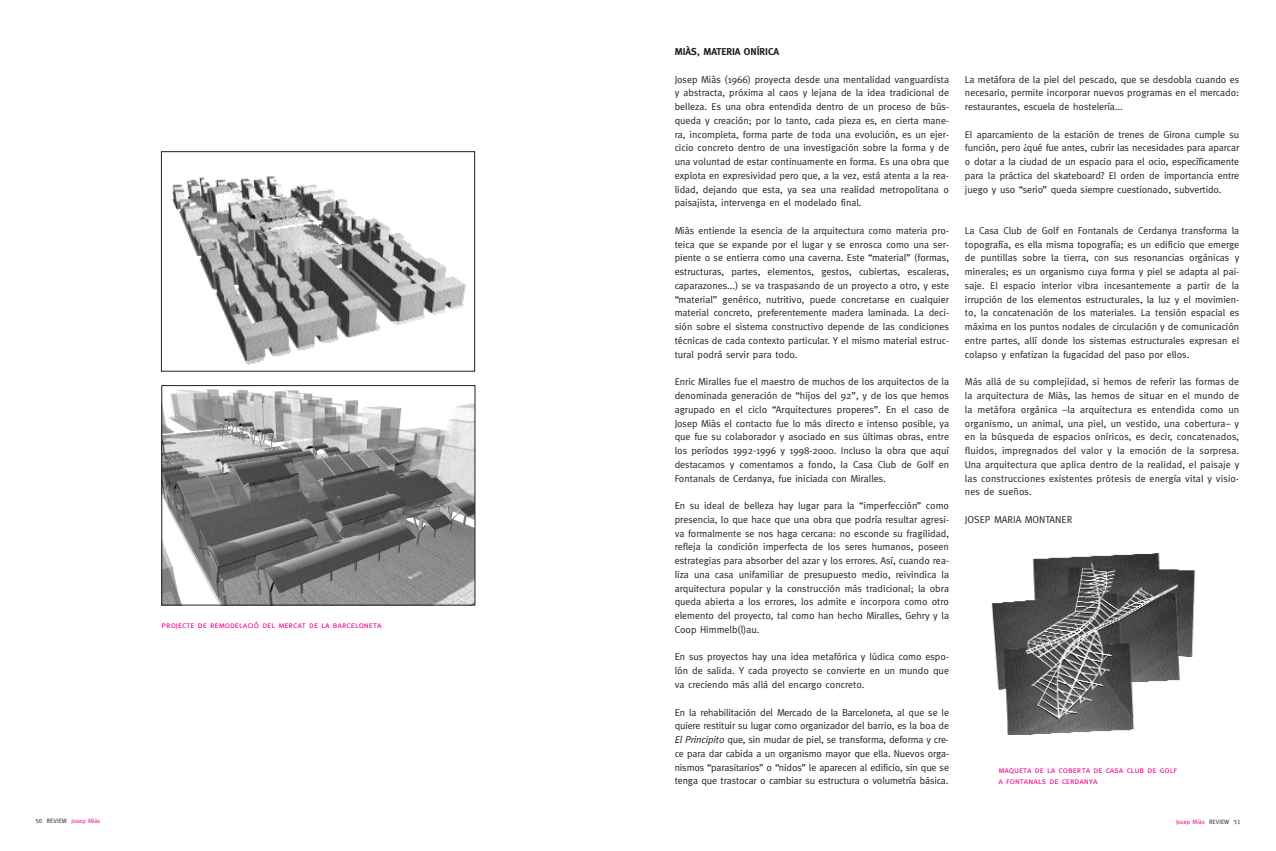
<style>
.page{position:relative;width:1276px;height:851px;background:#fff}
.page>*{position:absolute;margin:0;border:0;box-sizing:border-box;transform-origin:0 0}
.t1{font:10px/13.8px "Meta";color:#231f20;text-align:justify}
.t2{font:700 10px "Meta";color:#231f20}
.t3{font:8.75px/11.2px "Meta Caps";color:#ed028c}
.t4{font:6.25px "Meta";color:#ed028c}
.s1{font-style:italic}
.s2{font-family:"Meta Caps";color:#231f20}
</style>
<div class="page">
<img style="left:163px;top:389px;width:310px;height:214px">
<div style="left:161px;top:385px;width:314px;height:220px;border:1px solid #231f20"></div>
<img style="left:172px;top:176px;width:294px;height:189px">
<div style="left:161px;top:151px;width:314px;height:220px;border:1px solid #231f20"></div>
<img style="left:991px;top:553px;width:205px;height:181px">
<p class="t3" style="left:162px;top:619px;width:221px">projecte de remodelació del mercat de la barceloneta</p>
<p class="t2" style="left:674px;top:46px;width:106px">MIÀS, MATERIA ONÍRICA</p>
<p class="t1" style="left:674px;top:72px;width:276px">Josep Miàs (1966) proyecta desde una mentalidad vanguardista y abstracta, próxima al caos y lejana de la idea tradicional de belleza. Es una obra entendida dentro de un proceso de bús&shy;queda y creación; por lo tanto, cada pieza es, en cierta mane&shy;ra, incompleta, forma parte de toda una evolución, es un ejer&shy;cicio concreto dentro de una investigación sobre la forma y de una voluntad de estar continuamente en forma. Es una obra que explota en expresividad pero que, a la vez, está atenta a la rea&shy;lidad, dejando que esta, ya sea una realidad metropolitana o paisajista, intervenga en el modelado final.</p>
<p class="t1" style="left:674px;top:223px;width:276px">Miàs entiende la esencia de la arquitectura como materia pro&shy;teica que se expande por el lugar y se enrosca como una ser&shy;piente o se entierra como una caverna. Este “material” (formas, estructuras, partes, elementos, gestos, cubiertas, escaleras, caparazones...) se va traspasando de un proyecto a otro, y este “material” genérico, nutritivo, puede concretarse en cualquier material concreto, preferentemente madera laminada. La deci&shy;sión sobre el sistema constructivo depende de las condiciones técnicas de cada contexto particular. Y el mismo material estruc&shy;tural podrá servir para todo.</p>
<p class="t1" style="left:674px;top:375px;width:276px">Enric Miralles fue el maestro de muchos de los arquitectos de la denominada generación de “hijos del 92”, y de los que hemos agrupado en el ciclo “Arquitectures properes”. En el caso de Josep Miàs el contacto fue lo más directo e intenso posible, ya que fue su colaborador y asociado en sus últimas obras, entre los períodos 1992-1996 y 1998-2000. Incluso la obra que aquí destacamos y comentamos a fondo, la Casa Club de Golf en Fontanals de Cerdanya, fue iniciada con Miralles.</p>
<p class="t1" style="left:674px;top:498px;width:276px">En su ideal de belleza hay lugar para la “imperfección” como presencia, lo que hace que una obra que podría resultar agresi&shy;va formalmente se nos haga cercana: no esconde su fragilidad, refleja la condición imperfecta de los seres humanos, poseen estrategias para absorber del azar y los errores. Así, cuando rea&shy;liza una casa unifamiliar de presupuesto medio, reivindica la arquitectura popular y la construcción más tradicional; la obra queda abierta a los errores, los admite e incorpora como otro elemento del proyecto, tal como han hecho Miralles, Gehry y la Coop Himmelb(l)au.</p>
<p class="t1" style="left:674px;top:650px;width:276px">En sus proyectos hay una idea metafórica y lúdica como espo&shy;lón de salida. Y cada proyecto se convierte en un mundo que va creciendo más allá del encargo concreto.</p>
<p class="t1" style="left:674px;top:705px;width:276px">En la rehabilitación del Mercado de la Barceloneta, al que se le quiere restituir su lugar como organizador del barrio, es la boa de <span class="s1">El Principito</span> que, sin mudar de piel, se transforma, deforma y cre&shy;ce para dar cabida a un organismo mayor que ella. Nuevos orga&shy;nismos “parasitarios” o “nidos” le aparecen al edificio, sin que se tenga que trastocar o cambiar su estructura o volumetría básica.</p>
<p class="t1" style="left:965px;top:72px;width:276px">La metáfora de la piel del pescado, que se desdobla cuando es necesario, permite incorporar nuevos programas en el mercado: restaurantes, escuela de hostelería...</p>
<p class="t1" style="left:965px;top:127px;width:276px">El aparcamiento de la estación de trenes de Girona cumple su función, pero ¿qué fue antes, cubrir las necesidades para aparcar o dotar a la ciudad de un espacio para el ocio, específicamente para la práctica del skateboard? El orden de importancia entre juego y uso “serio” queda siempre cuestionado, subvertido.</p>
<p class="t1" style="left:965px;top:223px;width:276px">La Casa Club de Golf en Fontanals de Cerdanya transforma la topografía, es ella misma topografía; es un edificio que emerge de puntillas sobre la tierra, con sus resonancias orgánicas y minerales; es un organismo cuya forma y piel se adapta al pai&shy;saje. El espacio interior vibra incesantemente a partir de la irrupción de los elementos estructurales, la luz y el movimien&shy;to, la concatenación de los materiales. La tensión espacial es máxima en los puntos nodales de circulación y de comunicación entre partes, allí donde los sistemas estructurales expresan el colapso y enfatizan la fugacidad del paso por ellos.</p>
<p class="t1" style="left:965px;top:375px;width:276px">Más allá de su complejidad, si hemos de referir las formas de la arquitectura de Miàs, las hemos de situar en el mundo de la metáfora orgánica –la arquitectura es entendida como un organismo, un animal, una piel, un vestido, una cobertura– y en la búsqueda de espacios oníricos, es decir, concatenados, fluidos, impregnados del valor y la emoción de la sorpresa.<br>Una arquitectura que aplica dentro de la realidad, el paisaje y las construcciones existentes prótesis de energía vital y visio&shy;nes de sueños.</p>
<p class="t1" style="left:965px;top:512px;width:109px">JOSEP MARIA MONTANER</p>
<p class="t3" style="left:998px;top:764px;width:180px">maqueta de la coberta de casa club de golf a fontanals de cerdanya</p>
<p class="t4" style="left:35px;top:817px;width:66px"><span class="s2">50 REVIEW</span> Josep Miàs</p>
<p class="t4" style="left:1176px;top:818px;width:66px">Josep Miàs <span class="s2">REVIEW 51</span></p>
</div>
